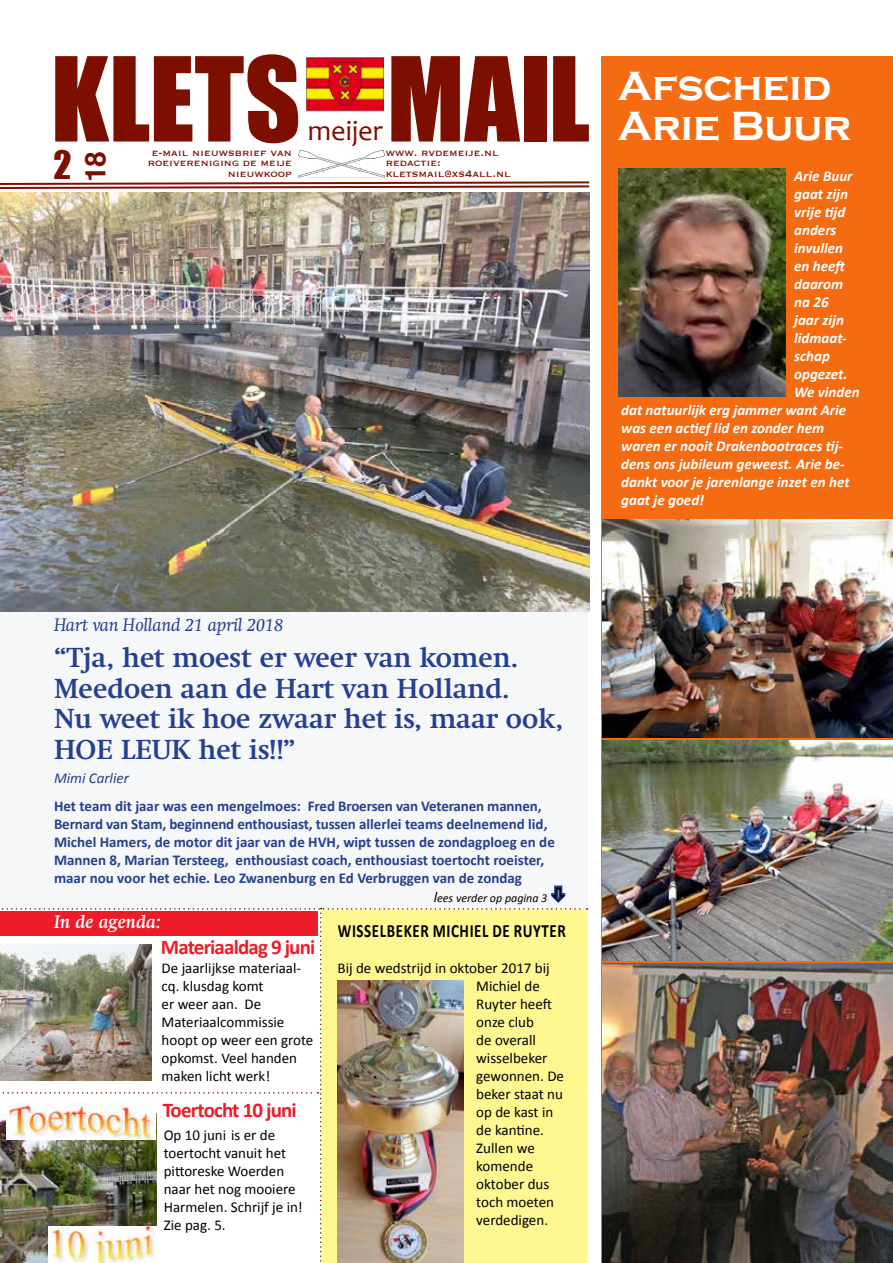
<style>
.page{position:relative;width:893px;height:1263px;background:#fff}
.page>*{position:absolute;margin:0;border:0;box-sizing:border-box;transform-origin:0 0}
.t1{font:108px "Impact";color:#7d0f01}
.t2{font:700 42px/40.5px "Copperplate Gothic";color:#fff}
.t3{font:36px "Impact";color:#7d0f01}
.t4{font:28.5px "Candara";color:#7d0f01}
.t5{font:700 28.5px "Helvetica";color:#7d0f01}
.t6{font:700 27px/30.9px "Swift 1 OT";color:#25408f}
.t7{font:700 21px "Calibri";letter-spacing:-.04em;color:#ed1c28}
.t8{font:700 18.75px "Calibri";letter-spacing:.04em;color:#000;scale:.8 1}
.t9{font:italic 18px "Swift 1 OT";color:#25408f}
.t10{font:italic 700 18px "Swift 1 OT";color:#fff}
.t11{font:15px/18px "Calibri";color:#000}
.t12{font:700 15px/18px "Calibri";color:#25408f}
.t13{font:italic 700 15px "Calibri";color:#fff}
.t14{font:italic 15px "Calibri";color:#25408f}
.t15{font:12px/10.5px "Copperplate";color:#7d0f01}
.t16{font:italic 12px "Calibri";color:#000}
.s1{font-size:15px}
</style>
<div class="page">
<div style="left:0;top:608px;width:588px;height:301px;background:#f6f7f9"></div>
<img style="left:306px;top:57px;width:78px;height:54px">
<svg style="left:0;top:181px;width:590px;height:8px"></svg>
<img style="left:299px;top:150px;width:86px;height:28px">
<div style="left:601px;top:56px;width:292px;height:1207px;background:#f56b11"></div>
<img style="left:618px;top:169px;width:168px;height:228px">
<img style="left:0;top:193px;width:589px;height:418px">
<img style="left:603px;top:519px;width:290px;height:218px">
<img style="left:603px;top:740px;width:290px;height:221px">
<img style="left:603px;top:963px;width:290px;height:300px">
<img style="left:0;top:885px;width:587px;height:378px">
<h1 class="t1" style="left:51px;top:15px;width:251px">KLETS</h1>
<h3 class="t4" style="left:308px;top:114px;width:77px">meijer</h3>
<h1 class="t1" style="left:387px;top:15px;width:204px">MAIL</h1>
<h2 class="t2" style="left:618px;top:66px;width:235px">Afscheid<br>Arie Buur</h2>
<h3 class="t3" style="left:54px;top:137px;width:20px">2</h3>
<h3 class="t5" style="left:72px;top:182px;width:33px;rotate:-90deg">18</h3>
<p class="t15" style="left:152px;top:147px;width:142px">e-mail nieuwsbrief van</p>
<p class="t15" style="left:386px;top:146px;width:126px">www. rvdemeije.nl redactie: kletsmail@xs4all.nl</p>
<p class="t15" style="left:148px;top:157px;width:145px;text-align:right">roeivereniging de meije nieuwkoop</p>
<p class="t13" style="left:794px;top:167px;width:60px">Arie Buur</p>
<p class="t13" style="left:794px;top:185px;width:55px">gaat zijn</p>
<p class="t13" style="left:794px;top:203px;width:53px">vrije tijd</p>
<p class="t13" style="left:794px;top:221px;width:44px">anders</p>
<p class="t13" style="left:794px;top:239px;width:50px">invullen</p>
<p class="t13" style="left:794px;top:257px;width:54px">en heeft</p>
<p class="t13" style="left:794px;top:275px;width:51px">daarom</p>
<p class="t13" style="left:794px;top:293px;width:36px">na 26</p>
<p class="t13" style="left:794px;top:311px;width:51px">jaar zijn</p>
<p class="t13" style="left:794px;top:329px;width:54px">lidmaat-</p>
<p class="t13" style="left:794px;top:347px;width:37px">schap</p>
<p class="t13" style="left:794px;top:365px;width:55px">opgezet.</p>
<p class="t13" style="left:794px;top:383px;width:67px">We vinden</p>
<p class="t13" style="left:621px;top:401px;width:227px">dat natuurlijk erg jammer want Arie</p>
<p class="t13" style="left:621px;top:419px;width:204px">was een actief lid en zonder hem</p>
<p class="t13" style="left:621px;top:437px;width:223px">waren er nooit Drakenbootraces tij-</p>
<p class="t13" style="left:621px;top:455px;width:225px">dens ons jubileum geweest. Arie be-</p>
<p class="t13" style="left:621px;top:473px;width:230px">dankt voor je jarenlange inzet en het</p>
<p class="t13" style="left:621px;top:491px;width:84px">gaat je goed!</p>
<p class="t9" style="left:54px;top:614px;width:231px">Hart van Holland 21 april 2018</p>
<h3 class="t6" style="left:54px;top:642px;width:511px">“Tja, het moest er weer van komen.<br>Meedoen aan de Hart van Holland.<br>Nu weet ik hoe zwaar het is, maar ook,<br>HOE LEUK het is!!”</h3>
<p class="t14" style="left:54px;top:768px;width:76px">Mimi Carlier</p>
<p class="t12" style="left:54px;top:797px;width:502px">Het team dit jaar was een mengelmoes: Fred Broersen van Veteranen mannen, Bernard van Stam, beginnend enthousiast, tussen allerlei teams deelnemend lid, Michel Hamers, de motor dit jaar van de HVH, wipt tussen de zondagploeg en de Mannen 8, Marian Tersteeg, enthousiast coach, enthousiast toertocht roeister, maar nou voor het echie. Leo Zwanenburg en Ed Verbruggen van de zondag</p>
<p class="t10" style="left:54px;top:911px;width:109px">In de agenda:</p>
<p class="t16" style="left:434px;top:891px;width:115px"><span class="s1">l</span>ees verder op pagina 3</p>
<p class="t8" style="left:338px;top:919px;width:34px">wisselbe</p>
<p class="t8" style="left:404px;top:919px;width:204px">ker michiel de ruyter</p>
<p class="t11" style="left:476px;top:959px;width:89px;text-indent:-139px">Bij de wedstrijd in oktober 2017 bij<br>Michiel de<br>Ruyter heeft onze club<br>de overall wisselbeker gewonnen. De beker staat nu op de kast in de kantine.<br>Zullen we komende oktober dus toch moeten verdedigen.</p>
<h3 class="t7" style="left:161px;top:933px;width:156px">Materiaaldag 9 juni</h3>
<p class="t11" style="left:162px;top:959px;width:153px">De jaarlijkse materiaal&shy;cq. klusdag komt<br>er weer aan. De<br>Materiaalcommissie hoopt op weer een grote opkomst. Veel handen maken licht werk!</p>
<h3 class="t7" style="left:163px;top:1097px;width:135px">Toertocht 10 juni</h3>
<p class="t11" style="left:164px;top:1125px;width:141px">Op 10 juni is er de toertocht vanuit het pittoreske Woerden naar het nog mooiere<br>Harmelen. Schrijf je in!<br>Zie pag. 5.</p>
</div>
